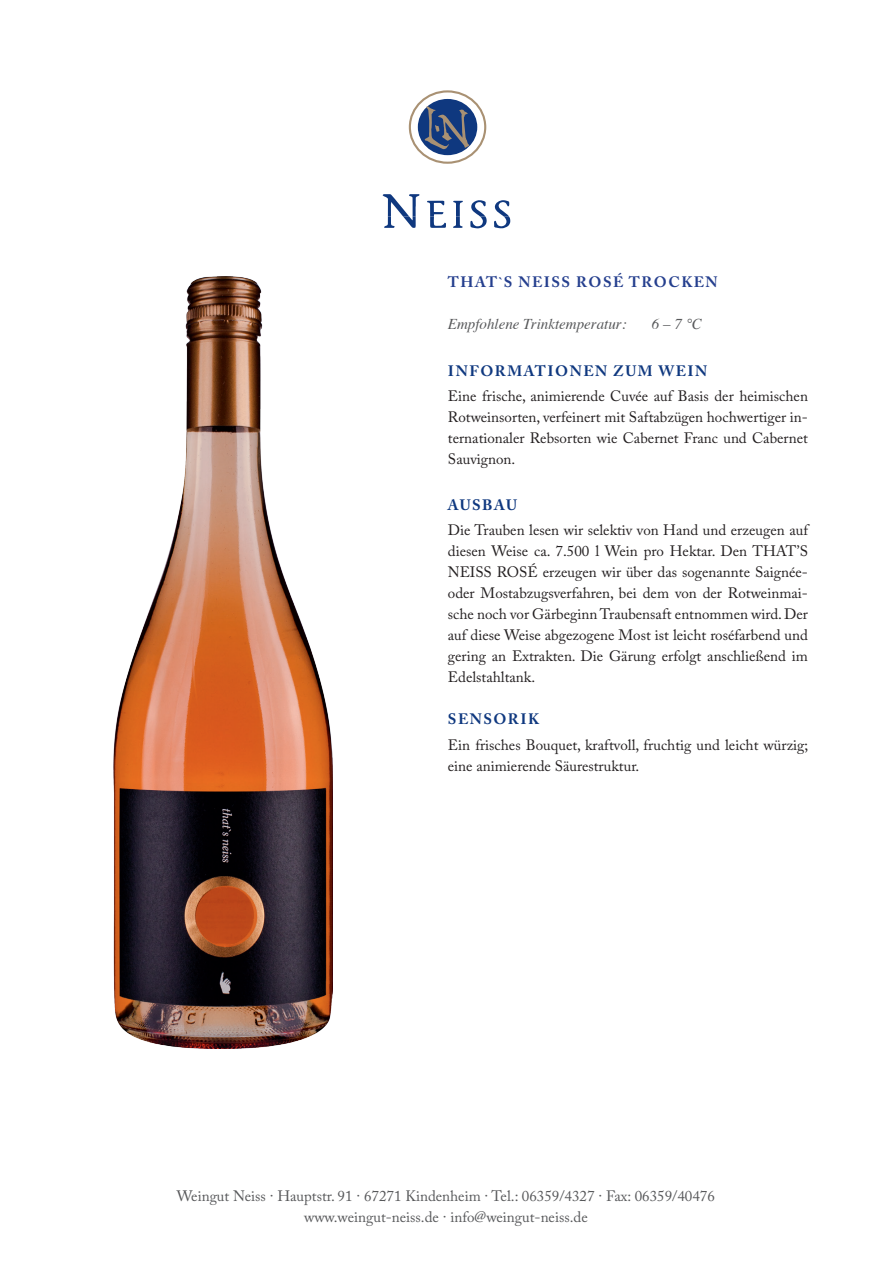
<style>
.page{position:relative;width:893px;height:1263px;background:#fff}
.page>*{position:absolute;margin:0;border:0;box-sizing:border-box;transform-origin:0 0}
.t1{font:15px/21px "Adobe Caslon Pro";color:#231f20;text-align:justify}
.t2{font:15px/21px "Adobe Caslon Pro";color:#57585a;text-align:center}
.t3{font:700 15px "Adobe Caslon Pro";letter-spacing:.1em;color:#0f387f}
.t4{font:italic 15px "Times";color:#57585a}
.t5{font:700 15px "Adobe Caslon Pro";letter-spacing:.1em;color:#253f8e}
</style>
<div class="page">
<svg style="left:383px;top:194px;width:127px;height:34px"></svg>
<div style="left:418px;top:99px;width:59px;height:56px;background:#0f387f;border-radius:50%"></div>
<div style="left:409px;top:90px;width:77px;height:74px;border:2px solid #a99173;border-radius:50%"></div>
<svg style="left:424px;top:106px;width:46px;height:43px"></svg>
<img style="left:114px;top:276px;width:219px;height:773px">
<p class="t5" style="left:448px;top:273px;width:271px">THAT`S NEISS ROSÉ TROCKEN</p>
<p class="t4" style="left:448px;top:311px;width:180px">Empfohlene Trinktemperatur:</p>
<p class="t4" style="left:652px;top:311px;width:51px">6 – 7 °C</p>
<p class="t3" style="left:448px;top:362px;width:261px">INFORMATIONEN ZUM WEIN</p>
<p class="t1" style="left:448px;top:385px;width:362px">Eine frische, animierende Cuvée auf Basis der heimischen Rotweinsorten, verfeinert mit Saftabzügen hochwertiger in&shy;ternationaler Rebsorten wie Cabernet Franc und Cabernet Sauvignon.</p>
<p class="t3" style="left:448px;top:496px;width:71px">AUSBAU</p>
<p class="t1" style="left:448px;top:520px;width:362px">Die Trauben lesen wir selektiv von Hand und erzeugen auf diesen Weise ca. 7.500 l Wein pro Hektar. Den THAT’S NEISS ROSÉ erzeugen wir über das sogenannte Saignée&shy;oder Mostabzugsverfahren, bei dem von der Rotweinmai&shy;sche noch vor Gärbeginn Traubensaft entnommen wird. Der auf diese Weise abgezogene Most ist leicht roséfarbend und gering an Extrakten. Die Gärung erfolgt anschließend im Edelstahltank.</p>
<p class="t3" style="left:448px;top:710px;width:93px">SENSORIK</p>
<p class="t1" style="left:448px;top:734px;width:362px">Ein frisches Bouquet, kraftvoll, fruchtig und leicht würzig; eine animierende Säurestruktur.</p>
<p class="t2" style="left:177px;top:1185px;width:540px">Weingut Neiss · Hauptstr. 91 · 67271 Kindenheim · Tel.: 06359/4327 · Fax: 06359/40476 www.weingut-neiss.de · info@weingut-neiss.de</p>
</div>
